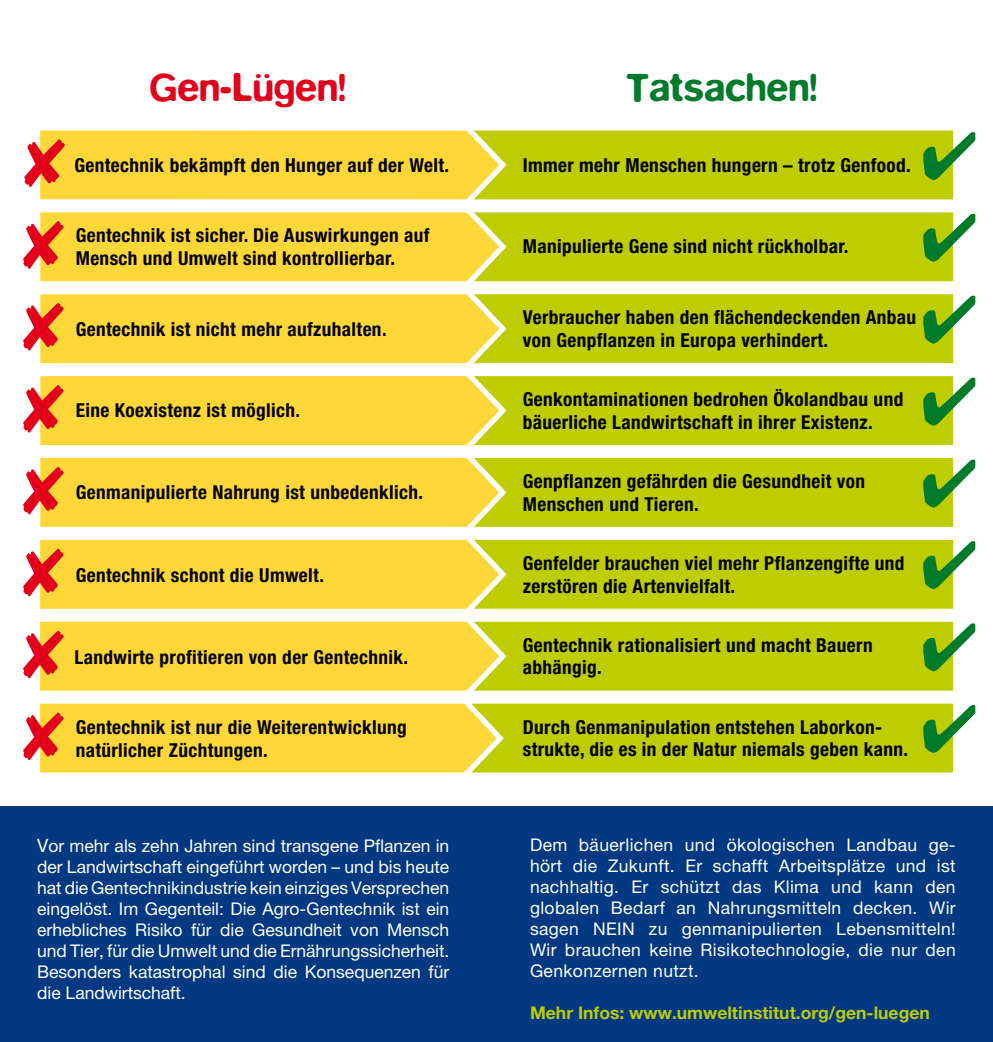
<style>
.page{position:relative;width:993px;height:1042px;background:#fff}
.page>*{position:absolute;margin:0;border:0;box-sizing:border-box;transform-origin:0 0}
.t1{font:66.5px/81.9px "Zapf Dingbats";color:#007a2b;text-align:justify}
.t2{font:500 40.25px "Blur";color:#e2001a}
.t3{font:500 40.25px "Blur";color:#007a2b}
.t4{font:700 condensed 19.25px/22.8px "Helvetica Neue LT Pro";letter-spacing:.02em;color:#000}
.t5{font:17.5px/21px "Helvetica Neue LT Pro";letter-spacing:.01em;color:#fff;text-align:justify}
.t6{font:700 17.5px "Helvetica Neue LT Pro";color:#bdcd00}
.s1{font-size:18.38px}
</style>
<div class="page">
<div style="left:465px;top:128px;width:490px;height:74px;background:#bdcd00"></div>
<div style="left:463px;top:125px;width:494px;height:80px;border:5px solid #fff"></div>
<div style="left:465px;top:210px;width:490px;height:74px;background:#bdcd00"></div>
<div style="left:463px;top:207px;width:494px;height:79px;border:5px solid #fff"></div>
<div style="left:465px;top:292px;width:490px;height:74px;background:#bdcd00"></div>
<div style="left:463px;top:289px;width:494px;height:79px;border:5px solid #fff"></div>
<div style="left:465px;top:373px;width:490px;height:75px;background:#bdcd00"></div>
<div style="left:463px;top:371px;width:494px;height:79px;border:5px solid #fff"></div>
<div style="left:465px;top:455px;width:490px;height:74px;background:#bdcd00"></div>
<div style="left:463px;top:453px;width:494px;height:79px;border:5px solid #fff"></div>
<div style="left:433px;top:537px;width:522px;height:74px;background:#bdcd00"></div>
<div style="left:431px;top:534px;width:526px;height:80px;border:5px solid #fff"></div>
<div style="left:433px;top:619px;width:522px;height:74px;background:#bdcd00"></div>
<div style="left:431px;top:616px;width:526px;height:80px;border:5px solid #fff"></div>
<div style="left:433px;top:701px;width:522px;height:74px;background:#bdcd00"></div>
<div style="left:431px;top:698px;width:526px;height:80px;border:5px solid #fff"></div>
<div style="left:0;top:806px;width:992px;height:236px;background:#003882"></div>
<svg style="left:40px;top:125px;width:470px;height:653px"></svg>
<h2 class="t2" style="left:149px;top:64px;width:198px">Gen-Lügen!</h2>
<h2 class="t3" style="left:626px;top:64px;width:193px">Tatsachen!</h2>
<h1 class="t1" style="left:920px;top:115px;width:58px">✔ ✔ ✔ ✔ ✔ ✔ ✔ ✔</h1>
<p class="t4" style="left:74px;top:153px;width:376px">Gentechnik bekämpft den Hunger auf der Welt.</p>
<p class="t4" style="left:522px;top:153px;width:389px">Immer mehr Menschen hungern – trotz Genfood.</p>
<p class="t4" style="left:76px;top:223px;width:355px">Gentechnik ist sicher. Die Auswirkungen auf<br>Mensch und Umwelt sind kontrollierbar.</p>
<p class="t4" style="left:522px;top:235px;width:327px">Manipulierte Gene sind nicht rückholbar.</p>
<p class="t4" style="left:522px;top:306px;width:395px">Verbraucher haben den flächendeckenden Anbau von Genpflanzen in Europa verhindert.</p>
<p class="t4" style="left:76px;top:318px;width:312px">Gentechnik ist nicht mehr aufzuhalten.</p>
<p class="t4" style="left:522px;top:388px;width:382px">Genkontaminationen bedrohen Ökolandbau und bäuerliche Landwirtschaft in ihrer Existenz.</p>
<p class="t4" style="left:76px;top:399px;width:226px">Eine Koexistenz ist möglich.</p>
<p class="t4" style="left:522px;top:469px;width:344px">Genpflanzen gefährden die Gesundheit von<br>Menschen und Tieren.</p>
<p class="t4" style="left:76px;top:481px;width:349px">Genmanipulierte Nahrung ist unbedenklich.</p>
<p class="t4" style="left:522px;top:551px;width:383px">Genfelder brauchen viel mehr Pflanzengifte und zerstören die Artenvielfalt.</p>
<p class="t4" style="left:76px;top:563px;width:250px">Gentechnik schont die Umwelt.</p>
<p class="t4" style="left:522px;top:633px;width:351px">Gentechnik rationalisiert und macht Bauern abhängig.</p>
<p class="t4" style="left:74px;top:646px;width:335px">Landwirte profitieren von der Gentechnik.</p>
<p class="t4" style="left:522px;top:715px;width:386px">Durch Genmanipulation entstehen Laborkon&shy;strukte, die es in der Natur niemals geben kann.</p>
<p class="t4" style="left:76px;top:716px;width:332px">Gentechnik ist nur die Weiterentwicklung natürlicher Züchtungen.</p>
<p class="t5" style="left:37px;top:835px;width:413px"><span class="s1">V</span>or mehr als zehn Jahren sind transgene Pflanzen in der Landwirtschaft eingeführt worden – und bis heute hat die Gentechnikindustrie kein einziges Versprechen eingelöst. Im Gegenteil: Die Agro-Gentechnik ist ein erhebliches Risiko für die Gesundheit von Mensch und Tier, für die Umwelt und die Ernährungssicherheit.<br>Besonders katastrophal sind die Konsequenzen für die Landwirtschaft.</p>
<p class="t5" style="left:530px;top:834px;width:427px">Dem bäuerlichen und ökologischen Landbau ge&shy;hört die Zukunft. Er schafft Arbeitsplätze und ist nachhaltig. Er schützt das Klima und kann den globalen Bedarf an Nahrungsmitteln decken. Wir sagen NEIN zu genmanipulierten Lebensmitteln!<br>Wir brauchen keine Risikotechnologie, die nur den Genkonzernen nutzt.</p>
<p class="t6" style="left:530px;top:1002px;width:401px">Mehr Infos: www.umweltinstitut.org/gen-luegen</p>
</div>
